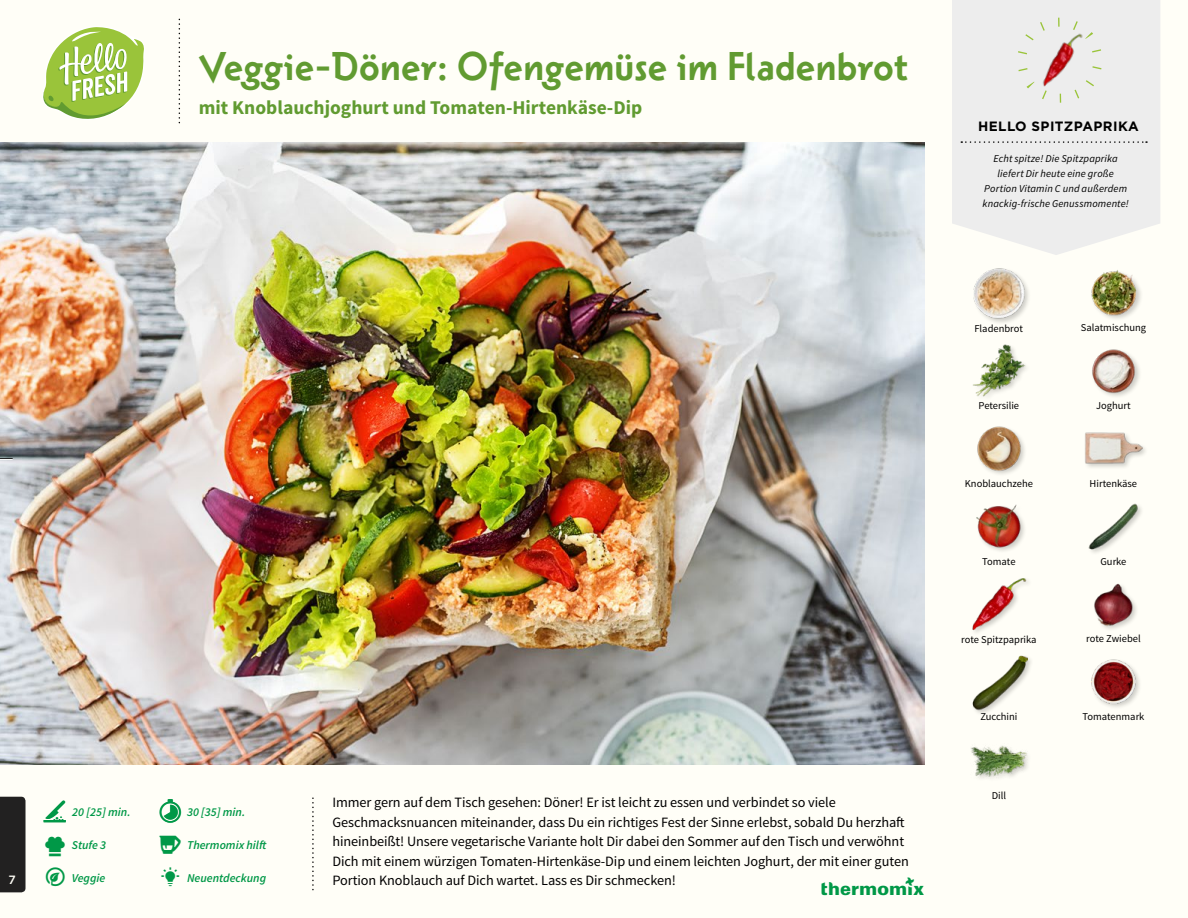
<style>
.page{position:relative;width:1188px;height:918px;background:#fffef7}
.page>*{position:absolute;margin:0;border:0;box-sizing:border-box;transform-origin:0 0}
.t1{font:700 42px "Instanter OT";letter-spacing:-.01em;color:#619b31}
.t2{font:700 19.5px "Source Sans Pro";color:#619b31}
.t3{font:14.25px/19.5px "Source Sans Pro";letter-spacing:-.005em;color:#000}
.t4{font:700 13.5px "Gotham";letter-spacing:.03em;color:#000}
.t5{font:italic 600 12px "Source Sans Pro";color:#009847}
.t6{font:500 12px "Gotham";color:#fffef7}
.t7{font:10.5px "Source Sans Pro";color:#000}
.t8{font:italic 10.5px/14.7px "Source Sans Pro";letter-spacing:.015em;color:#000;text-align:center}
</style>
<div class="page">
<svg style="left:43px;top:27px;width:101px;height:92px"></svg>
<div style="left:0;top:797px;width:26px;height:95px;background:#222121"></div>
<img style="left:970px;top:745px;width:58px;height:33px">
<img style="left:1091px;top:659px;width:49px;height:48px">
<div style="left:971px;top:654px;width:63px;height:62px;background:#000;opacity:.2"></div>
<img style="left:971px;top:654px;width:57px;height:56px">
<img style="left:972px;top:578px;width:56px;height:55px">
<img style="left:1094px;top:583px;width:43px;height:46px">
<img style="left:1088px;top:503px;width:54px;height:50px">
<img style="left:976px;top:504px;width:48px;height:47px">
<img style="left:977px;top:426px;width:48px;height:48px">
<div style="left:1084px;top:431px;width:64px;height:40px;background:#000;opacity:.2"></div>
<img style="left:1085px;top:431px;width:57px;height:40px">
<img style="left:1092px;top:349px;width:48px;height:48px">
<img style="left:973px;top:344px;width:53px;height:53px">
<img style="left:1091px;top:270px;width:50px;height:49px">
<div style="left:972px;top:267px;width:59px;height:58px;background:#000;opacity:.2"></div>
<img style="left:972px;top:267px;width:55px;height:55px">
<svg style="left:952px;top:0;width:208px;height:255px;background:#eeeeed"></svg>
<svg style="left:961px;top:141px;width:186px;height:2px"></svg>
<img style="left:1032px;top:26px;width:62px;height:69px">
<div style="left:1017px;top:18px;width:85px;height:85px;border:9px dashed #9ac43a;border-radius:50%"></div>
<img style="left:0;top:142px;width:925px;height:623px">
<svg style="left:0;top:458px;width:13px;height:2px"></svg>
<h1 class="t1" style="left:199px;top:41px;width:711px">Veggie-Döner: Ofengemüse im Fladenbrot</h1>
<h2 class="t2" style="left:199px;top:95px;width:445px">mit Knoblauchjoghurt und Tomaten-Hirtenkäse-Dip</h2>
<p class="t6" style="left:9px;top:872px;width:9px">7</p>
<p class="t5" style="left:72px;top:805px;width:60px">20 [25] min.</p>
<p class="t5" style="left:187px;top:805px;width:60px">30 [35] min.</p>
<p class="t5" style="left:72px;top:838px;width:36px">Stufe 3</p>
<p class="t5" style="left:44px;top:870px;width:63px">❖ Veggie</p>
<p class="t5" style="left:187px;top:838px;width:81px">Thermomix hilft</p>
<p class="t5" style="left:187px;top:870px;width:81px">Neuentdeckung</p>
<p class="t3" style="left:332px;top:793px;width:578px">Immer gern auf dem Tisch gesehen: Döner! Er ist leicht zu essen und verbindet so viele Geschmacksnuancen miteinander, dass Du ein richtiges Fest der Sinne erlebst, sobald Du herzhaft hineinbeißt! Unsere vegetarische Variante holt Dir dabei den Sommer auf den Tisch und verwöhnt Dich mit einem würzigen Tomaten-Hirtenkäse-Dip und einem leichten Joghurt, der mit einer guten Portion Knoblauch auf Dich wartet. Lass es Dir schmecken!</p>
<p class="t4" style="left:978px;top:117px;width:162px">HELLO SPITZPAPRIKA</p>
<p class="t8" style="left:983px;top:152px;width:148px">Echt spitze! Die Spitzpaprika liefert Dir heute eine große<br>Portion Vitamin C und außerdem knackig-frische Genussmomente!</p>
<p class="t7" style="left:974px;top:322px;width:50px">Fladenbrot</p>
<p class="t7" style="left:1081px;top:321px;width:67px">Salatmischung</p>
<p class="t7" style="left:979px;top:399px;width:42px">Petersilie</p>
<p class="t7" style="left:1096px;top:399px;width:36px">Joghurt</p>
<p class="t7" style="left:965px;top:477px;width:70px">Knoblauchzehe</p>
<p class="t7" style="left:1090px;top:477px;width:49px">Hirtenkäse</p>
<p class="t7" style="left:982px;top:555px;width:35px">Tomate</p>
<p class="t7" style="left:1100px;top:555px;width:28px">Gurke</p>
<p class="t7" style="left:961px;top:633px;width:77px">rote Spitzpaprika</p>
<p class="t7" style="left:1086px;top:632px;width:56px">rote Zwiebel</p>
<p class="t7" style="left:980px;top:710px;width:39px">Zucchini</p>
<p class="t7" style="left:1082px;top:710px;width:64px">Tomatenmark</p>
<p class="t7" style="left:992px;top:789px;width:16px">Dill</p>
</div>
